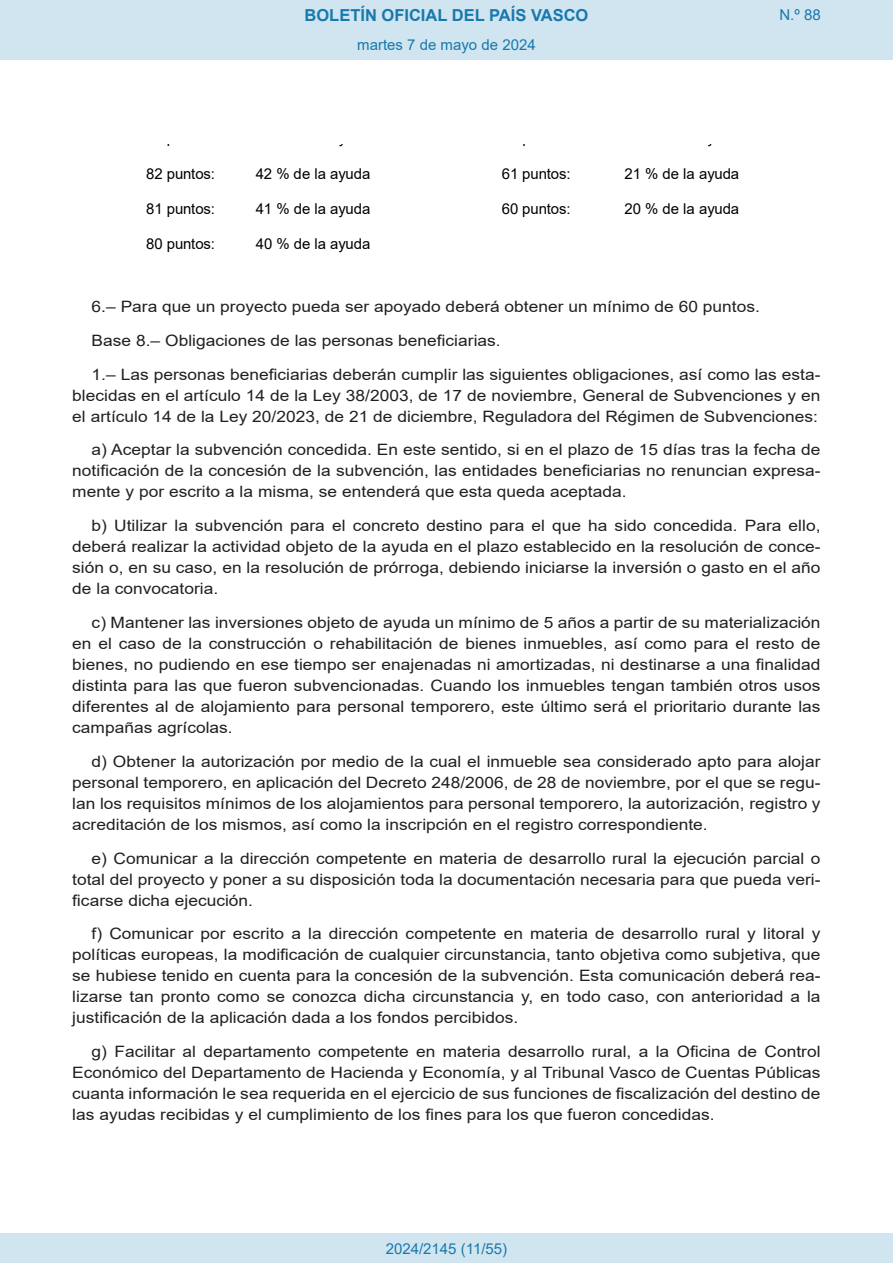
<style>
.page{position:relative;width:893px;height:1263px;background:#fff}
.page>*{position:absolute;margin:0;border:0;box-sizing:border-box;transform-origin:0 0}
.t1{font:700 16.5px "Arial";color:#1879ad}
.BOPVDetalle{font:15.6px/21px "Arial";color:#231f20;text-align:justify;scale:1.11 1}
.t2{font:15px "Arial";color:#000}
.Paginacion_Centro{font:15px "Arial";color:#1879ad}
</style>
<div class="page">
<div style="left:0;top:0;width:893px;height:60px;background:#d0e5f0"></div>
<div style="left:0;top:1233px;width:893px;height:30px;background:#d0e5f0"></div>
<p class="t1" style="left:305px;top:3px;width:285px">BOLETÍN OFICIAL DEL PAÍS VASCO</p>
<p class="Paginacion_Centro" style="left:357px;top:35px;width:180px">martes 7 de mayo de 2024</p>
<p class="Paginacion_Centro" style="left:779px;top:5px;width:43px">N.º 88</p>
<p class="t2" style="left:146px;top:163px;width:70px">82 puntos:</p>
<p class="t2" style="left:256px;top:163px;width:116px">42 % de la ayuda</p>
<p class="t2" style="left:502px;top:163px;width:70px">61 puntos:</p>
<p class="t2" style="left:624px;top:163px;width:116px">21 % de la ayuda</p>
<p class="t2" style="left:146px;top:198px;width:70px">81 puntos:</p>
<p class="t2" style="left:256px;top:198px;width:116px">41 % de la ayuda</p>
<p class="t2" style="left:502px;top:198px;width:70px">60 puntos:</p>
<p class="t2" style="left:625px;top:198px;width:116px">20 % de la ayuda</p>
<p class="t2" style="left:146px;top:234px;width:70px">80 puntos:</p>
<p class="t2" style="left:256px;top:234px;width:116px">40 % de la ayuda</p>
<p class="BOPVDetalle" style="left:92px;top:296px;width:604px">6.– Para que un proyecto pueda ser apoyado deberá obtener un mínimo de 60 puntos.</p>
<p class="BOPVDetalle" style="left:92px;top:330px;width:370px">Base 8.– Obligaciones de las personas beneficiarias.</p>
<p class="BOPVDetalle" style="left:72px;top:364px;width:676px;text-indent:19px">1.– Las personas beneficiarias deberán cumplir las siguientes obligaciones, así como las esta&shy;blecidas en el artículo 14 de la Ley 38/2003, de 17 de noviembre, General de Subvenciones y en el artículo 14 de la Ley 20/2023, de 21 de diciembre, Reguladora del Régimen de Subvenciones:</p>
<p class="BOPVDetalle" style="left:72px;top:439px;width:676px;text-indent:19px">a) Aceptar la subvención concedida. En este sentido, si en el plazo de 15 días tras la fecha de notificación de la concesión de la subvención, las entidades beneficiarias no renuncian expresa&shy;mente y por escrito a la misma, se entenderá que esta queda aceptada.</p>
<p class="BOPVDetalle" style="left:72px;top:515px;width:676px;text-indent:19px">b) Utilizar la subvención para el concreto destino para el que ha sido concedida. Para ello, deberá realizar la actividad objeto de la ayuda en el plazo establecido en la resolución de conce&shy;sión o, en su caso, en la resolución de prórroga, debiendo iniciarse la inversión o gasto en el año de la convocatoria.</p>
<p class="BOPVDetalle" style="left:72px;top:612px;width:676px;text-indent:19px">c) Mantener las inversiones objeto de ayuda un mínimo de 5 años a partir de su materialización en el caso de la construcción o rehabilitación de bienes inmuebles, así como para el resto de bienes, no pudiendo en ese tiempo ser enajenadas ni amortizadas, ni destinarse a una finalidad distinta para las que fueron subvencionadas. Cuando los inmuebles tengan también otros usos diferentes al de alojamiento para personal temporero, este último será el prioritario durante las campañas agrícolas.</p>
<p class="BOPVDetalle" style="left:72px;top:751px;width:676px;text-indent:19px">d) Obtener la autorización por medio de la cual el inmueble sea considerado apto para alojar personal temporero, en aplicación del Decreto 248/2006, de 28 de noviembre, por el que se regu&shy;lan los requisitos mínimos de los alojamientos para personal temporero, la autorización, registro y acreditación de los mismos, así como la inscripción en el registro correspondiente.</p>
<p class="BOPVDetalle" style="left:72px;top:847px;width:676px;text-indent:19px">e) Comunicar a la dirección competente en materia de desarrollo rural la ejecución parcial o total del proyecto y poner a su disposición toda la documentación necesaria para que pueda veri&shy;ficarse dicha ejecución.</p>
<p class="BOPVDetalle" style="left:72px;top:923px;width:676px;text-indent:19px">f) Comunicar por escrito a la dirección competente en materia de desarrollo rural y litoral y políticas europeas, la modificación de cualquier circunstancia, tanto objetiva como subjetiva, que se hubiese tenido en cuenta para la concesión de la subvención. Esta comunicación deberá rea&shy;lizarse tan pronto como se conozca dicha circunstancia y, en todo caso, con anterioridad a la justificación de la aplicación dada a los fondos percibidos.</p>
<p class="BOPVDetalle" style="left:72px;top:1041px;width:676px;text-indent:19px">g) Facilitar al departamento competente en materia desarrollo rural, a la Oficina de Control Económico del Departamento de Hacienda y Economía, y al Tribunal Vasco de Cuentas Públicas cuanta información le sea requerida en el ejercicio de sus funciones de fiscalización del destino de las ayudas recibidas y el cumplimiento de los fines para los que fueron concedidas.</p>
<p class="Paginacion_Centro" style="left:386px;top:1238px;width:123px">2024/2145 (11/55)</p>
</div>
